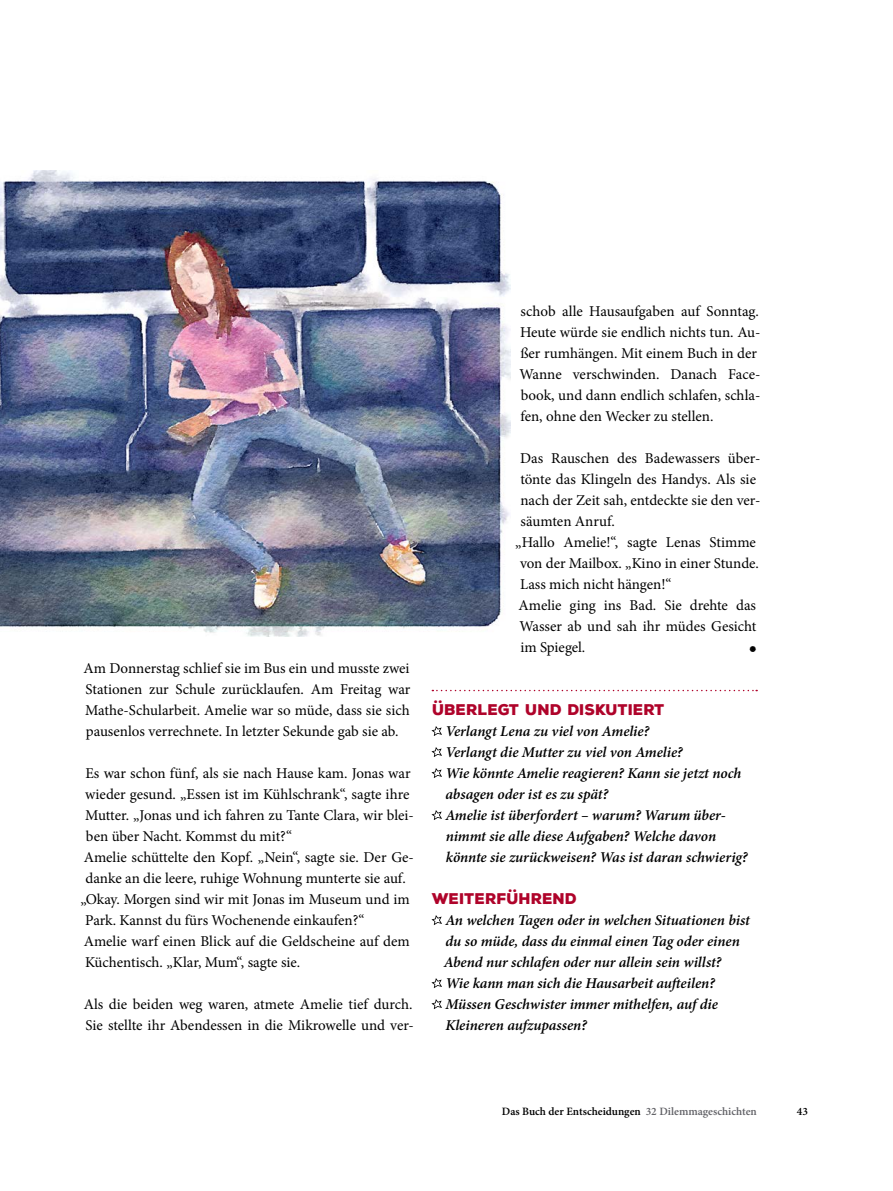
<style>
.page{position:relative;width:893px;height:1191px;background:#fff}
.page>*{position:absolute;margin:0;border:0;box-sizing:border-box;transform-origin:0 0}
.t1{font:15px/21px "Minion Pro";color:#000}
.t2{font:italic 600 15px/21px "Minion Pro";letter-spacing:-.005em;color:#000}
.t3{font:900 15px "Nexa Rust Sans";color:#af032a}
.t4{font:15px "Nexa Rust Extras Free";color:#000}
.t5{font:600 11.25px "Minion Pro";color:#000}
.s1{color:#626267}
</style>
<div class="page">
<svg style="left:432px;top:690px;width:325px;height:1px"></svg>
<svg style="left:431px;top:726px;width:11px;height:10px"></svg>
<svg style="left:431px;top:747px;width:11px;height:10px"></svg>
<svg style="left:431px;top:768px;width:11px;height:10px"></svg>
<svg style="left:431px;top:810px;width:11px;height:10px"></svg>
<svg style="left:431px;top:915px;width:11px;height:10px"></svg>
<svg style="left:431px;top:978px;width:11px;height:10px"></svg>
<svg style="left:431px;top:999px;width:11px;height:10px"></svg>
<img style="left:0;top:170px;width:510px;height:466px">
<p class="t1" style="left:84px;top:658px;width:328px;text-align:justify">Am Donnerstag schlief sie im Bus ein und musste zwei Stationen zur Schule zurücklaufen. Am Freitag war Mathe-Schularbeit. Amelie war so müde, dass sie sich pausenlos verrechnete. In letzter Sekunde gab sie ab.</p>
<p class="t1" style="left:85px;top:763px;width:327px">Es war schon fünf, als sie nach Hause kam. Jonas war</p>
<p class="t1" style="left:85px;top:784px;width:326px">wieder gesund. „Essen ist im Kühlschrank“, sagte ihre</p>
<p class="t1" style="left:85px;top:805px;width:330px">Mutter. „Jonas und ich fahren zu Tante Clara, wir blei-</p>
<p class="t1" style="left:86px;top:826px;width:208px">ben über Nacht. Kommst du mit?“</p>
<p class="t1" style="left:84px;top:847px;width:332px">Amelie schüttelte den Kopf. „Nein“, sagte sie. Der Ge-</p>
<p class="t1" style="left:85px;top:868px;width:322px">danke an die leere, ruhige Wohnung munterte sie auf.</p>
<p class="t1" style="left:80px;top:889px;width:331px">„Okay. Morgen sind wir mit Jonas im Museum und im</p>
<p class="t1" style="left:85px;top:910px;width:281px">Park. Kannst du fürs Wochenende einkaufen?“</p>
<p class="t1" style="left:84px;top:931px;width:328px">Amelie warf einen Blick auf die Geldscheine auf dem</p>
<p class="t1" style="left:85px;top:952px;width:217px">Küchentisch. „Klar, Mum“, sagte sie.</p>
<p class="t1" style="left:84px;top:994px;width:332px">Als die beiden weg waren, atmete Amelie tief durch.<br>Sie stellte ihr Abendessen in die Mikrowelle und ver-</p>
<p class="t1" style="left:519px;top:301px;width:242px">schob alle Hausaufgaben auf Sonntag.<br>Heute würde sie endlich nichts tun. Au&shy;ßer rumhängen. Mit einem Buch in der Wanne verschwinden. Danach Face&shy;book, und dann endlich schlafen, schla&shy;fen, ohne den Wecker zu stellen.</p>
<p class="t1" style="left:520px;top:448px;width:242px">Das Rauschen des Badewassers über-</p>
<p class="t1" style="left:520px;top:469px;width:237px">tönte das Klingeln des Handys. Als sie</p>
<p class="t1" style="left:520px;top:490px;width:242px">nach der Zeit sah, entdeckte sie den ver-</p>
<p class="t1" style="left:521px;top:511px;width:96px">säumten Anruf.</p>
<p class="t1" style="left:515px;top:532px;width:242px">„Hallo Amelie!“, sagte Lenas Stimme</p>
<p class="t1" style="left:520px;top:553px;width:240px">von der Mailbox. „Kino in einer Stunde.</p>
<p class="t1" style="left:520px;top:574px;width:153px">Lass mich nicht hängen!“</p>
<p class="t1" style="left:518px;top:595px;width:239px">Amelie ging ins Bad. Sie drehte das</p>
<p class="t1" style="left:519px;top:616px;width:239px">Wasser ab und sah ihr müdes Gesicht</p>
<p class="t1" style="left:520px;top:637px;width:67px">im Spiegel.</p>
<p class="t4" style="left:749px;top:638px;width:9px">B</p>
<p class="t3" style="left:433px;top:699px;width:234px">ÜBERLEGT UND DISKUTIERT</p>
<p class="t2" style="left:445px;top:720px;width:304px">Verlangt Lena zu viel von Amelie?<br>Verlangt die Mutter zu viel von Amelie?<br>Wie könnte Amelie reagieren? Kann sie jetzt noch absagen oder ist es zu spät?<br>Amelie ist überfordert – warum? Warum über&shy;nimmt sie alle diese Aufgaben? Welche davon könnte sie zurückweisen? Was ist daran schwierig?</p>
<p class="t3" style="left:432px;top:888px;width:147px">WEITERFÜHREND</p>
<p class="t2" style="left:444px;top:909px;width:308px">An welchen Tagen oder in welchen Situationen bist du so müde, dass du einmal einen Tag oder einen Abend nur schlafen oder nur allein sein willst?<br>Wie kann man sich die Hausarbeit aufteilen?<br>Müssen Geschwister immer mithelfen, auf die Kleineren aufzupassen?</p>
<p class="t5" style="left:502px;top:1104px;width:257px">Das Buch der Entscheidungen <span class="s1">32 Dilemmageschichten</span></p>
<p class="t5" style="left:797px;top:1104px;width:13px">43</p>
</div>
